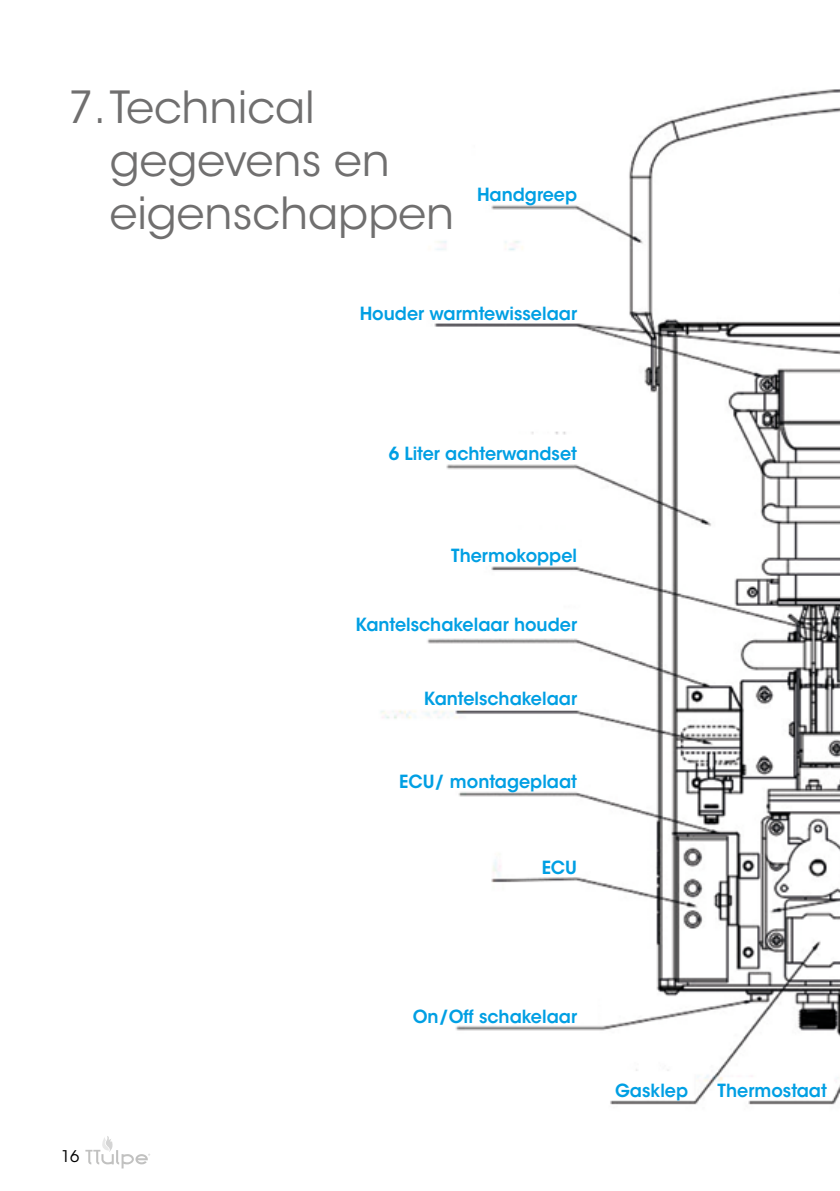
<style>
.page{position:relative;width:840px;height:1191px;background:#fff}
.page>*{position:absolute;margin:0;border:0;box-sizing:border-box;transform-origin:0 0}
.t1{font:44px/52.8px "ITC Avant Garde Std";color:#706f6f}
.t2{font:600 18px "ITC Avant Garde Std";color:#009fe3}
.t3{font:16px "ITC Avant Garde Std";color:#000}
</style>
<div class="page">
<img style="left:380px;top:89px;width:459px;height:1016px">
<svg style="left:85px;top:1136px;width:65px;height:32px"></svg>
<h1 class="t1" style="left:110px;top:82px;width:346px;text-indent:-42px">7. Technical gegevens en eigenschappen</h1>
<p class="t2" style="left:476px;top:183px;width:101px">Handgreep</p>
<p class="t2" style="left:359px;top:301px;width:219px">Houder warmtewisselaar</p>
<p class="t2" style="left:388px;top:442px;width:190px">6 Liter achterwandset</p>
<p class="t2" style="left:451px;top:544px;width:127px">Thermokoppel</p>
<p class="t2" style="left:355px;top:613px;width:223px">Kantelschakelaar houder</p>
<p class="t2" style="left:423px;top:687px;width:155px">Kantelschakelaar</p>
<p class="t2" style="left:399px;top:770px;width:179px">ECU/ montageplaat</p>
<p class="t2" style="left:541px;top:856px;width:37px">ECU</p>
<p class="t3" style="left:61px;top:1147px;width:20px">16</p>
<p class="t2" style="left:412px;top:1004px;width:166px">On/Off schakelaar</p>
<p class="t2" style="left:614px;top:1079px;width:75px">Gasklep</p>
<p class="t2" style="left:717px;top:1079px;width:111px">Thermostaat</p>
</div>
